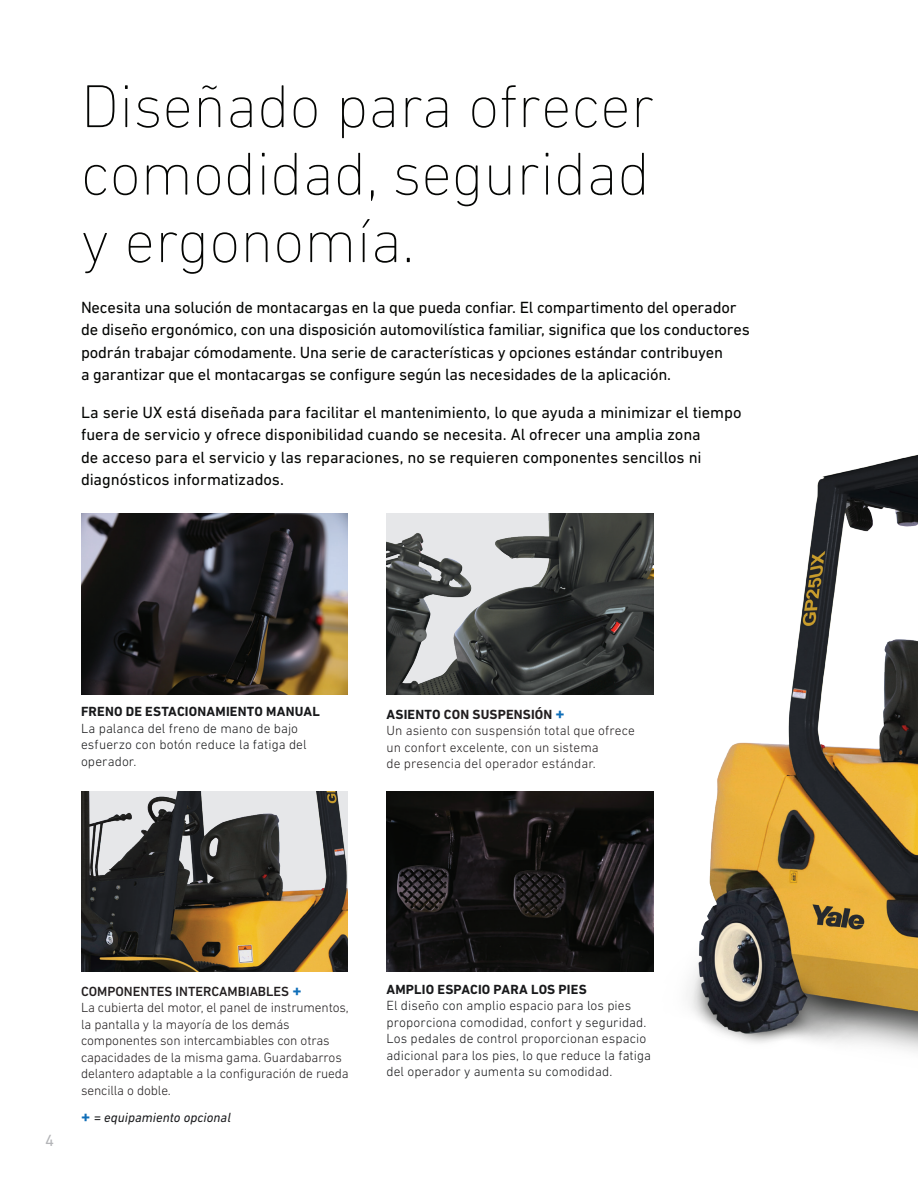
<style>
.page{position:relative;width:918px;height:1188px;background:#fff}
.page>*{position:absolute;margin:0;border:0;box-sizing:border-box;transform-origin:0 0}
.t1{font:200 61.5px/67.5px "DIN Next LT Pro";color:#040503;text-align:justify}
.Paragraph_text{font:16.5px/22.5px "DIN Next LT Pro";letter-spacing:-.01em;color:#040503}
.t2{font:16.5px "DIN Next LT Pro";color:#b4b5b8}
.FEATURE_HEADER_SMALLER{font:300 13.5px/16.5px "DIN Next LT Pro";letter-spacing:-.01em;color:#231f20}
.Paragraph_text-2{font:300 13.5px/16.5px "DIN Next LT Pro";letter-spacing:.005em;color:#18191b}
.FEATURE_HEADER_SMALLER-2{font:700 13.5px "DIN Next LT Pro";letter-spacing:.015em;color:#18191b}
.t3{font:500 13.5px "DIN Next LT Pro";color:#231f20}
.FEATURE_HEADER_SMALLER-3{font:italic 13.5px "DIN Next LT Pro";letter-spacing:.005em;color:#18191b}
.s1{font-weight:700;color:#18191b}
.s2{font-weight:700}
.s3{font-weight:700;font-size:16.5px;color:#0f6eb8}
.s4{font-weight:700;font-style:normal;font-size:16.5px;color:#0f6eb8}
</style>
<div class="page">
<img style="left:558px;top:454px;width:360px;height:597px">
<img style="left:387px;top:791px;width:266px;height:181px">
<img style="left:81px;top:514px;width:267px;height:180px">
<img style="left:387px;top:514px;width:266px;height:180px">
<img style="left:81px;top:791px;width:267px;height:181px">
<p class="t1" style="left:81px;top:72px;width:575px">Diseñado para ofrecer comodidad, seguridad y ergonomía.</p>
<p class="Paragraph_text" style="left:81px;top:296px;width:670px">Necesita una solución de montacargas en la que pueda confiar. El compartimento del operador de diseño ergonómico, con una disposición automovilística familiar, significa que los conductores podrán trabajar cómodamente. Una serie de características y opciones estándar contribuyen<br>a garantizar que el montacargas se configure según las necesidades de la aplicación.</p>
<p class="Paragraph_text" style="left:81px;top:401px;width:662px">La serie UX está diseñada para facilitar el mantenimiento, lo que ayuda a minimizar el tiempo fuera de servicio y ofrece disponibilidad cuando se necesita. Al ofrecer una amplia zona<br>de acceso para el servicio y las reparaciones, no se requieren componentes sencillos ni diagnósticos informatizados.</p>
<p class="FEATURE_HEADER_SMALLER-2" style="left:81px;top:704px;width:240px">FRENO DE ESTACIONAMIENTO MANUAL</p>
<p class="Paragraph_text-2" style="left:81px;top:720px;width:227px">La palanca del freno de mano de bajo esfuerzo con botón reduce la fatiga del operador.</p>
<p class="FEATURE_HEADER_SMALLER" style="left:387px;top:706px;width:250px"><span class="s1">ASIENTO</span> <span class="s2">CON SUSPENSIÓN</span> <span class="s3">+<br></span>Un asiento con suspensión total que ofrece un confort excelente, con un sistema<br>de presencia del operador estándar.</p>
<p class="t2" style="left:45px;top:1131px;width:10px">4</p>
<p class="t3" style="left:81px;top:983px;width:222px">COMPONENTES INTERCAMBIABLES <span class="s3">+</span></p>
<p class="FEATURE_HEADER_SMALLER" style="left:81px;top:999px;width:269px">La cubierta del motor, el panel de instrumentos, la pantalla y la mayoría de los demás componentes son intercambiables con otras capacidades de la misma gama. Guardabarros delantero adaptable a la configuración de rueda sencilla o doble.</p>
<p class="FEATURE_HEADER_SMALLER-3" style="left:81px;top:1110px;width:151px"><span class="s4">+</span> = equipamiento opcional</p>
<p class="FEATURE_HEADER_SMALLER-2" style="left:387px;top:981px;width:202px">AMPLIO ESPACIO PARA LOS PIES</p>
<p class="Paragraph_text-2" style="left:387px;top:997px;width:266px">El diseño con amplio espacio para los pies proporciona comodidad, confort y seguridad.<br>Los pedales de control proporcionan espacio adicional para los pies, lo que reduce la fatiga del operador y aumenta su comodidad.</p>
</div>
